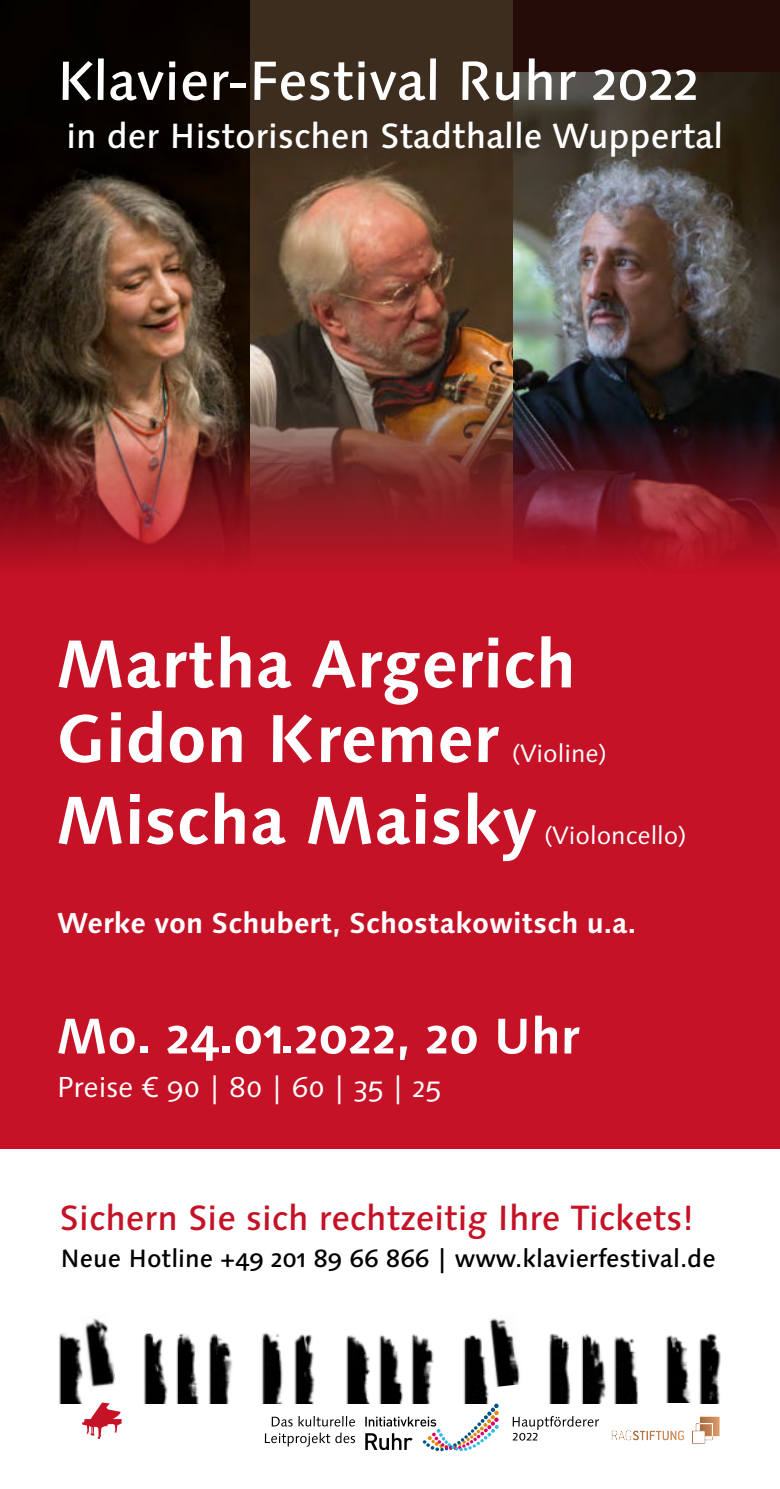
<style>
.page{position:relative;width:780px;height:1489px;background:#fff}
.page>*{position:absolute;margin:0;border:0;box-sizing:border-box;transform-origin:0 0}
.t1{font:700 67.5px/74.5px "Linotype Syntax Os F";color:#fff}
.t2{font:500 55px "Linotype Syntax Os F";color:#fff}
.t3{font:700 50px "Linotype Syntax Os F";color:#fff}
.t4{font:500 35px "Linotype Syntax Os F";color:#c51226}
.t5{font:500 35px "Linotype Syntax Os F";color:#fff}
.t6{font:700 28.75px "Linotype Syntax Os F";color:#fff}
.t7{font:28.75px "Linotype Syntax Os F";color:#fff}
.t8{font:500 25px "Linotype Syntax Os F";color:#000}
.t9{font:25px "Linotype Syntax Os F";color:#fff}
</style>
<div class="page">
<img style="left:0;top:0;width:250px;height:422px">
<div style="left:250px;top:0;width:265px;height:833px;background:#3c2d1f"></div>
<img style="left:249px;top:140px;width:263px;height:282px">
<div style="left:513px;top:0;width:267px;height:833px;background:#250c09"></div>
<img style="left:512px;top:72px;width:268px;height:350px">
<svg style="left:0;top:422px;width:780px;height:726px;background:#b71526"></svg>
<svg style="left:272px;top:1416px;width:20px;height:10px"></svg>
<svg style="left:298px;top:1416px;width:57px;height:10px"></svg>
<svg style="left:265px;top:1432px;width:90px;height:14px"></svg>
<img style="left:144px;top:1333px;width:24px;height:69px">
<img style="left:176px;top:1333px;width:23px;height:69px">
<img style="left:208px;top:1333px;width:24px;height:69px">
<img style="left:261px;top:1333px;width:22px;height:69px">
<img style="left:294px;top:1334px;width:21px;height:68px">
<img style="left:346px;top:1335px;width:24px;height:67px">
<img style="left:379px;top:1335px;width:24px;height:67px">
<img style="left:411px;top:1334px;width:23px;height:68px">
<img style="left:59px;top:1333px;width:23px;height:69px">
<img style="left:80px;top:1318px;width:35px;height:73px">
<img style="left:463px;top:1335px;width:26px;height:67px">
<img style="left:549px;top:1333px;width:22px;height:69px">
<img style="left:581px;top:1334px;width:25px;height:68px">
<img style="left:614px;top:1336px;width:25px;height:66px">
<svg style="left:82px;top:1402px;width:39px;height:36px"></svg>
<img style="left:487px;top:1318px;width:33px;height:68px">
<img style="left:666px;top:1335px;width:25px;height:67px">
<img style="left:699px;top:1333px;width:22px;height:69px">
<svg style="left:365px;top:1403px;width:134px;height:48px"></svg>
<svg style="left:692px;top:1416px;width:27px;height:27px"></svg>
<svg style="left:625px;top:1430px;width:59px;height:10px"></svg>
<svg style="left:512px;top:1415px;width:87px;height:25px"></svg>
<h2 class="t2" style="left:57px;top:58px;width:643px">Klavier-Festival Ruhr 2022</h2>
<h3 class="t5" style="left:66px;top:122px;width:658px">in der Historischen Stadthalle Wuppertal</h3>
<h1 class="t1" style="left:56px;top:632px;width:521px">Martha Argerich<br>Gidon Kremer</h1>
<p class="t9" style="left:512px;top:741px;width:96px">(Violine)</p>
<h1 class="t1" style="left:56px;top:789px;width:482px">Mischa Maisky</h1>
<p class="t9" style="left:544px;top:822px;width:144px">(Violoncello)</p>
<p class="t6" style="left:57px;top:910px;width:581px">Werke von Schubert, Schostakowitsch u.a.</p>
<h3 class="t3" style="left:57px;top:1014px;width:524px">Mo. 24.01.2022, 20 Uhr</h3>
<p class="t7" style="left:57px;top:1073px;width:386px">Preise € 90 | 80 | 60 | 35 | 25</p>
<h3 class="t4" style="left:60px;top:1202px;width:636px">Sichern Sie sich rechtzeitig Ihre Tickets!</h3>
<p class="t8" style="left:60px;top:1248px;width:656px">Neue Hotline +49 201 89 66 866 | www.klavierfestival.de</p>
</div>
